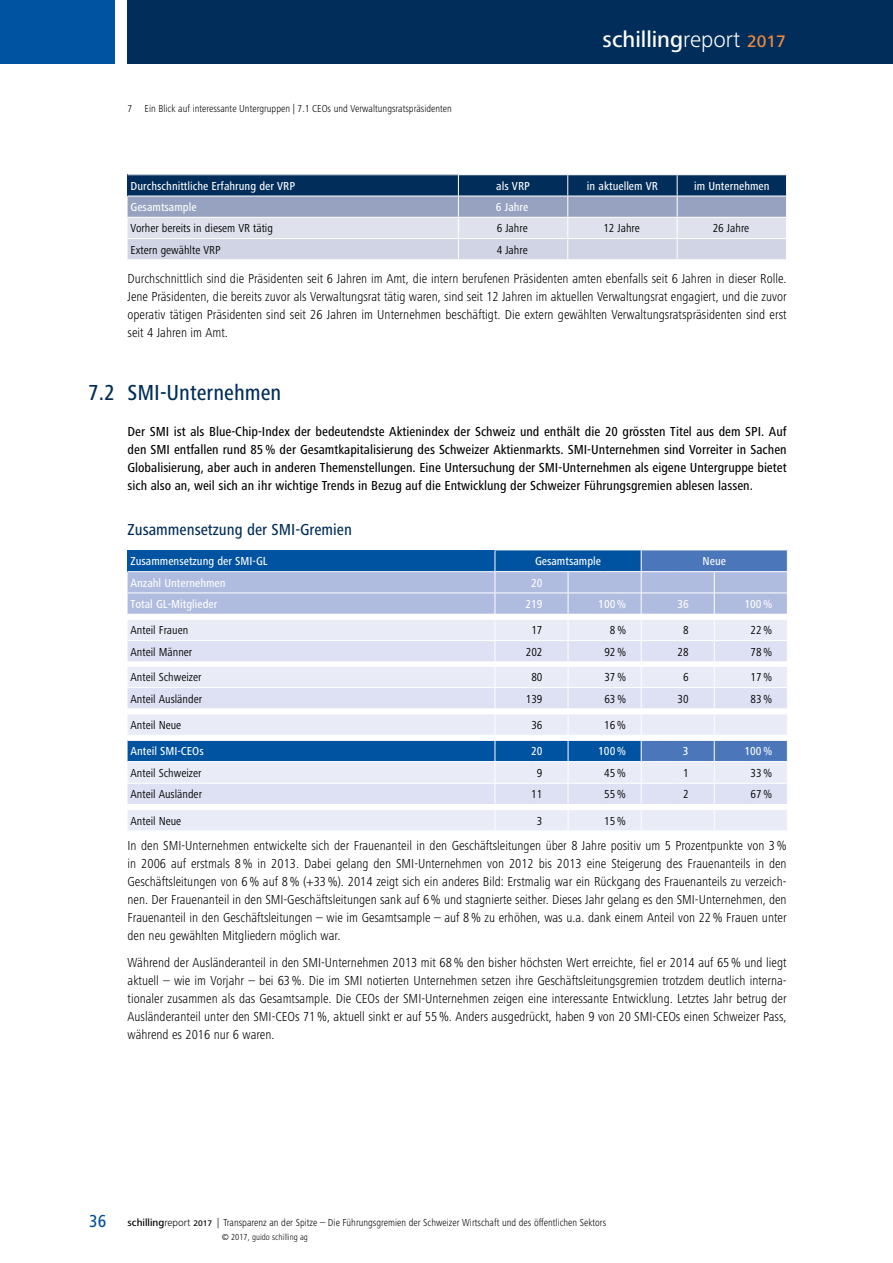
<style>
.page{position:relative;width:893px;height:1263px;background:#fff}
.page>*{position:absolute;margin:0;border:0;box-sizing:border-box;transform-origin:0 0}
.t1{font:500 22.95px "Frutiger Next Pro";color:#fff}
.t2{font:500 condensed 22.5px "Frutiger Next Pro";color:#002d59}
.t3{font:500 condensed 16.5px "Frutiger Next Pro";color:#002d59}
.t4{font:300 condensed 13.5px/18px "Frutiger Next Pro";color:#000;text-align:justify}
.t5{font:500 condensed 13.5px/18px "Frutiger Next Pro";color:#000;text-align:justify}
.t6{font:condensed 12px "Frutiger Next Pro";color:#000}
.t7{font:500 condensed 12px "Frutiger Next Pro";color:#fff}
.t8{font:300 condensed 10.5px "Frutiger Next Pro";color:#000}
.t9{font:300 condensed 9px "Frutiger Next Pro";color:#000}
.s1{font-weight:300}
.s2{font-size:17.25px;color:#f18a3d}
.s3{font-weight:500;font-size:18px;color:#004d9d}
.s4{font-weight:500;font-stretch:normal}
.s5{font-stretch:normal}
.s6{font-weight:500;font-stretch:normal;font-size:8.4px}
</style>
<div class="page">
<div style="left:0;top:0;width:115px;height:64px;background:#0053a1"></div>
<div style="left:128px;top:0;width:765px;height:64px;background:#002d59"></div>
<svg style="left:128px;top:175px;width:659px;height:85px;background:#96a6be"></svg>
<svg style="left:128px;top:550px;width:660px;height:280px;background:#c1cfe8"></svg>
<p class="t8" style="left:128px;top:103px;width:326px">7 Ein Blick auf interessante Untergruppen | 7.1 CEOs und Verwaltungsratspräsidenten</p>
<h1 class="t1" style="left:602px;top:27px;width:185px">schilling<span class="s1">report</span> <span class="s2">2017</span></h1>
<p class="t7" style="left:131px;top:179px;width:166px">Durchschnittliche Erfahrung der VRP</p>
<p class="t7" style="left:496px;top:179px;width:35px">als VRP</p>
<p class="t7" style="left:587px;top:179px;width:73px">in aktuellem VR</p>
<p class="t7" style="left:694px;top:179px;width:77px">im Unternehmen</p>
<p class="t7" style="left:131px;top:200px;width:68px">Gesamtsample</p>
<p class="t7" style="left:496px;top:200px;width:34px">6 Jahre</p>
<p class="t6" style="left:131px;top:221px;width:144px">Vorher bereits in diesem VR tätig</p>
<p class="t6" style="left:497px;top:221px;width:32px">6 Jahre</p>
<p class="t6" style="left:603px;top:221px;width:38px">12 Jahre</p>
<p class="t6" style="left:713px;top:221px;width:38px">26 Jahre</p>
<p class="t6" style="left:131px;top:243px;width:91px">Extern gewählte VRP</p>
<p class="t6" style="left:497px;top:243px;width:32px">4 Jahre</p>
<p class="t4" style="left:128px;top:270px;width:661px">Durchschnittlich sind die Präsidenten seit 6 Jahren im Amt, die intern berufenen Präsidenten amten ebenfalls seit 6 Jahren in dieser Rolle.<br>Jene Präsidenten, die bereits zuvor als Verwaltungsrat tätig waren, sind seit 12 Jahren im aktuellen Verwaltungsrat engagiert, und die zuvor operativ tätigen Präsidenten sind seit 26 Jahren im Unternehmen beschäftigt. Die extern gewählten Verwaltungsratspräsidenten sind erst seit 4 Jahren im Amt.</p>
<h2 class="t2" style="left:88px;top:380px;width:28px">7.2</h2>
<h2 class="t2" style="left:128px;top:380px;width:155px">SMI-Unternehmen</h2>
<p class="t5" style="left:128px;top:423px;width:661px">Der SMI ist als Blue-Chip-Index der bedeutendste Aktienindex der Schweiz und enthält die 20 grössten Titel aus dem SPI. Auf den SMI entfallen rund 85% der Gesamtkapitalisierung des Schweizer Aktienmarkts. SMI-Unternehmen sind Vorreiter in Sachen Globalisierung, aber auch in anderen Themenstellungen. Eine Untersuchung der SMI-Unternehmen als eigene Untergruppe bietet sich also an, weil sich an ihr wichtige Trends in Bezug auf die Entwicklung der Schweizer Führungsgremien ablesen lassen.</p>
<p class="t3" style="left:128px;top:520px;width:226px">Zusammensetzung der SMI-Gremien</p>
<p class="t7" style="left:131px;top:554px;width:139px">Zusammensetzung der SMI-GL</p>
<p class="t7" style="left:535px;top:554px;width:68px">Gesamtsample</p>
<p class="t7" style="left:703px;top:554px;width:25px">Neue</p>
<p class="t7" style="left:131px;top:576px;width:97px">Anzahl Unternehmen</p>
<p class="t7" style="left:531px;top:576px;width:13px">20</p>
<p class="t7" style="left:131px;top:597px;width:88px">Total GL-Mitglieder</p>
<p class="t7" style="left:525px;top:597px;width:19px">219</p>
<p class="t7" style="left:598px;top:597px;width:29px">100%</p>
<p class="t7" style="left:677px;top:597px;width:13px">36</p>
<p class="t7" style="left:744px;top:597px;width:29px">100%</p>
<p class="t6" style="left:131px;top:623px;width:59px">Anteil Frauen</p>
<p class="t6" style="left:531px;top:623px;width:13px">17</p>
<p class="t6" style="left:610px;top:623px;width:18px">8%</p>
<p class="t6" style="left:683px;top:623px;width:7px">8</p>
<p class="t6" style="left:751px;top:623px;width:23px">22%</p>
<p class="t6" style="left:131px;top:645px;width:63px">Anteil Männer</p>
<p class="t6" style="left:526px;top:645px;width:18px">202</p>
<p class="t6" style="left:604px;top:645px;width:23px">92%</p>
<p class="t6" style="left:678px;top:645px;width:13px">28</p>
<p class="t6" style="left:750px;top:645px;width:23px">78%</p>
<p class="t6" style="left:131px;top:670px;width:72px">Anteil Schweizer</p>
<p class="t6" style="left:531px;top:670px;width:13px">80</p>
<p class="t6" style="left:604px;top:670px;width:23px">37%</p>
<p class="t6" style="left:683px;top:670px;width:7px">6</p>
<p class="t6" style="left:750px;top:670px;width:23px">17%</p>
<p class="t6" style="left:131px;top:692px;width:73px">Anteil Ausländer</p>
<p class="t6" style="left:526px;top:692px;width:18px">139</p>
<p class="t6" style="left:604px;top:692px;width:23px">63%</p>
<p class="t6" style="left:677px;top:692px;width:13px">30</p>
<p class="t6" style="left:750px;top:692px;width:23px">83%</p>
<p class="t6" style="left:130px;top:718px;width:52px">Anteil Neue</p>
<p class="t6" style="left:531px;top:718px;width:13px">36</p>
<p class="t6" style="left:604px;top:718px;width:23px">16%</p>
<p class="t7" style="left:130px;top:744px;width:75px">Anteil SMI-CEOs</p>
<p class="t7" style="left:531px;top:744px;width:13px">20</p>
<p class="t7" style="left:598px;top:744px;width:29px">100%</p>
<p class="t7" style="left:683px;top:744px;width:7px">3</p>
<p class="t7" style="left:744px;top:744px;width:29px">100%</p>
<p class="t6" style="left:130px;top:766px;width:72px">Anteil Schweizer</p>
<p class="t6" style="left:537px;top:766px;width:7px">9</p>
<p class="t6" style="left:604px;top:766px;width:23px">45%</p>
<p class="t6" style="left:683px;top:766px;width:7px">1</p>
<p class="t6" style="left:750px;top:766px;width:23px">33%</p>
<p class="t6" style="left:130px;top:787px;width:73px">Anteil Ausländer</p>
<p class="t6" style="left:531px;top:787px;width:13px">11</p>
<p class="t6" style="left:604px;top:787px;width:23px">55%</p>
<p class="t6" style="left:683px;top:787px;width:7px">2</p>
<p class="t6" style="left:750px;top:787px;width:23px">67%</p>
<p class="t6" style="left:130px;top:814px;width:52px">Anteil Neue</p>
<p class="t6" style="left:537px;top:814px;width:7px">3</p>
<p class="t6" style="left:604px;top:814px;width:23px">15%</p>
<p class="t4" style="left:128px;top:837px;width:661px">In den SMI-Unternehmen entwickelte sich der Frauenanteil in den Geschäftsleitungen über 8 Jahre positiv um 5 Prozentpunkte von 3% in 2006 auf erstmals 8% in 2013. Dabei gelang den SMI-Unternehmen von 2012 bis 2013 eine Steigerung des Frauenanteils in den Geschäftsleitungen von 6% auf 8% (+33%). 2014 zeigt sich ein anderes Bild: Erstmalig war ein Rückgang des Frauenanteils zu verzeich&shy;nen. Der Frauenanteil in den SMI-Geschäftsleitungen sank auf 6% und stagnierte seither. Dieses Jahr gelang es den SMI-Unternehmen, den Frauenanteil in den Geschäftsleitungen – wie im Gesamtsample – auf 8% zu erhöhen, was u.a. dank einem Anteil von 22% Frauen unter den neu gewählten Mitgliedern möglich war.</p>
<p class="t4" style="left:128px;top:954px;width:661px">Während der Ausländeranteil in den SMI-Unternehmen 2013 mit 68% den bisher höchsten Wert erreichte, fiel er 2014 auf 65% und liegt aktuell – wie im Vorjahr – bei 63%. Die im SMI notierten Unternehmen setzen ihre Geschäftsleitungsgremien trotzdem deutlich interna&shy;tionaler zusammen als das Gesamtsample. Die CEOs der SMI-Unternehmen zeigen eine interessante Entwicklung. Letztes Jahr betrug der Ausländeranteil unter den SMI-CEOs 71%, aktuell sinkt er auf 55%. Anders ausgedrückt, haben 9 von 20 SMI-CEOs einen Schweizer Pass, während es 2016 nur 6 waren.</p>
<p class="t8" style="left:89px;top:1216px;width:519px"><span class="s3">36</span> <span class="s4">schilling</span><span class="s5">report</span> <span class="s6">2017</span> | Transparenz an der Spitze – Die Führungsgremien der Schweizer Wirtschaft und des öffentlichen Sektors</p>
<p class="t9" style="left:222px;top:1232px;width:88px">© 2017, guido schilling ag</p>
</div>
